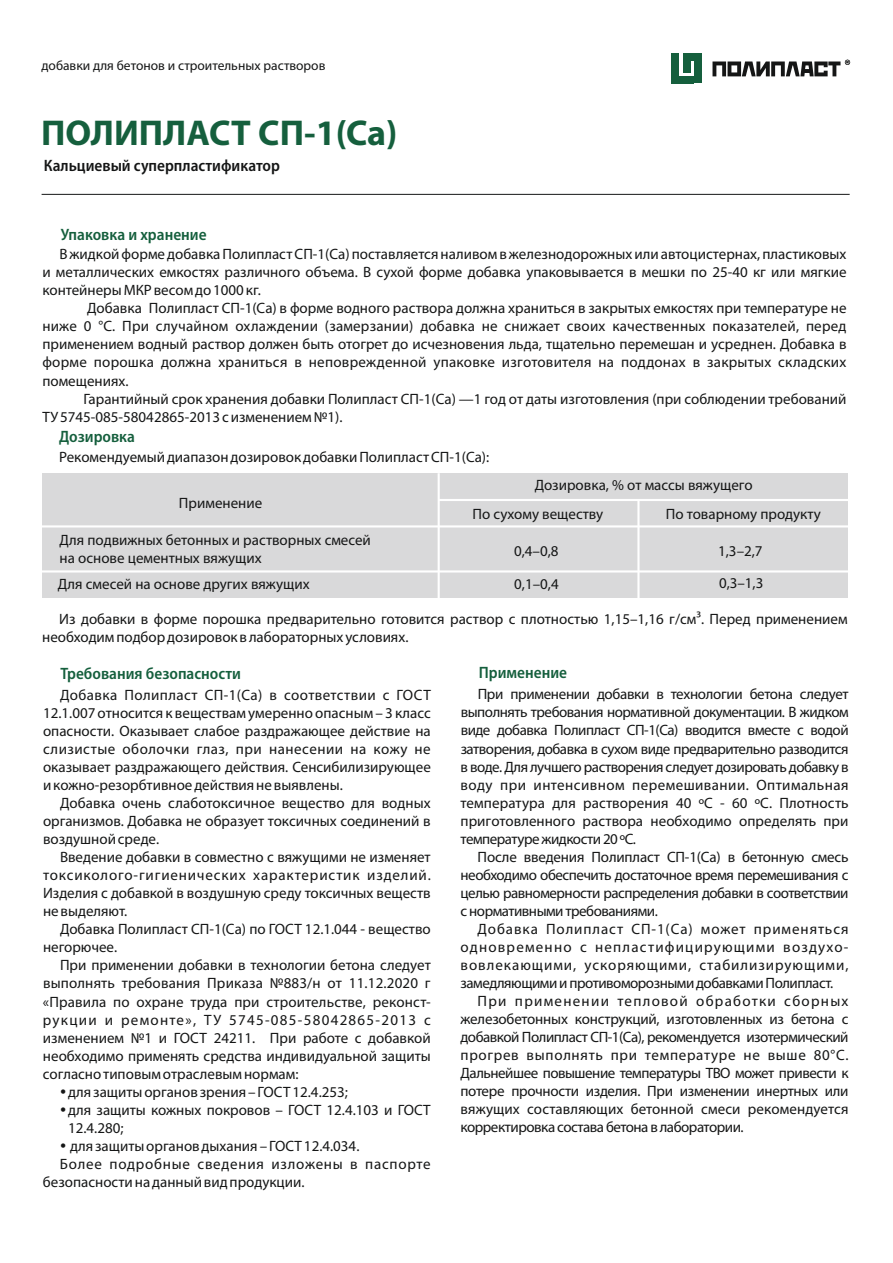
<style>
.page{position:relative;width:893px;height:1263px;background:#fff}
.page>*{position:absolute;margin:0;border:0;box-sizing:border-box;transform-origin:0 0}
.t1{font:700 36px "Myriad Pro";color:#155f3d}
.t2{font:600 semi-condensed 16.5px "Myriad Pro";color:#155f3d}
.t3{font:600 semi-condensed 16.5px "Myriad Pro";color:#151616}
.t4{font:15px/18px "Myriad Pro";color:#151616;text-align:justify}
.t5{font:15px "Myriad Pro";letter-spacing:.085em;color:#151616}
.t6{font:15px "Myriad Pro";letter-spacing:.05em;color:#151616}
.t7{font:13.5px "Myriad Pro";color:#151616}
</style>
<div class="page">
<svg style="left:41px;top:193px;width:809px;height:2px"></svg>
<div style="left:671px;top:76px;width:23px;height:7px;background:#155f3d"></div>
<div style="left:683px;top:61px;width:7px;height:11px;background:#155f3d"></div>
<div style="left:671px;top:54px;width:8px;height:22px;background:#155f3d"></div>
<div style="left:694px;top:61px;width:7px;height:22px;background:#155f3d"></div>
<div style="left:683px;top:54px;width:18px;height:7px;background:#155f3d"></div>
<svg style="left:712px;top:60px;width:138px;height:16px"></svg>
<div style="left:42px;top:473px;width:806px;height:125px;background:#d9d9da"></div>
<p class="t7" style="left:41px;top:60px;width:285px">добавки для бетонов и строительных растворов</p>
<h1 class="t1" style="left:41px;top:118px;width:358px">ПОЛИПЛАСТ СП-1(Ca)</h1>
<p class="t3" style="left:44px;top:159px;width:238px">Кальциевый суперпластификатор</p>
<p class="t2" style="left:61px;top:227px;width:147px">Упаковка и хранение</p>
<p class="t4" style="left:42px;top:246px;width:806px;text-indent:17px">В жидкой форме добавка Полипласт СП-1(Са) поставляется наливом в железнодорожных или автоцистернах, пластиковых и металлических емкостях различного объема. В сухой форме добавка упаковывается в мешки по 25-40 кг или мягкие контейнеры МКР весом до 1000 кг.</p>
<p class="t4" style="left:42px;top:301px;width:806px;text-indent:45px">Добавка Полипласт СП-1(Са) в форме водного раствора должна храниться в закрытых емкостях при температуре не ниже 0 °С. При случайном охлаждении (замерзании) добавка не снижает своих качественных показателей, перед применением водный раствор должен быть отогрет до исчезновения льда, тщательно перемешан и усреднен. Добавка в форме порошка должна храниться в неповрежденной упаковке изготовителя на поддонах в закрытых складских помещениях.</p>
<p class="t4" style="left:42px;top:391px;width:806px;text-indent:41px">Гарантийный срок хранения добавки Полипласт СП-1(Са) —1 год от даты изготовления (при соблюдении требований<br>ТУ 5745-085-58042865-2013 с изменением №1).</p>
<p class="t2" style="left:59px;top:430px;width:77px">Дозировка</p>
<p class="t4" style="left:59px;top:449px;width:432px">Рекомендуемый диапазон дозировок добавки Полипласт СП-1(Са):</p>
<p class="t4" style="left:179px;top:495px;width:85px">Применение</p>
<p class="t4" style="left:60px;top:532px;width:313px">Для подвижных бетонных и растворных смесей на основе цементных вяжущих</p>
<p class="t4" style="left:58px;top:576px;width:253px">Для смесей на основе других вяжущих</p>
<p class="t4" style="left:666px;top:472px;width:157px;line-height:28.5px;text-indent:-131px">Дозировка, % от массы вяжущего<br>По товарному продукту</p>
<p class="t4" style="left:514px;top:536px;width:46px;line-height:32.7px">0,4–0,8<br>0,1–0,4</p>
<p class="t4" style="left:718px;top:536px;width:47px;line-height:32.4px">1,3–2,7<br>0,3–1,3</p>
<p class="t4" style="left:472px;top:506px;width:132px">По сухому веществу</p>
<p class="t4" style="left:42px;top:611px;width:807px;text-indent:17px">Из добавки в форме порошка предварительно готовится раствор с плотностью 1,15–1,16 г/см³. Перед применением необходим подбор дозировок в лабораторных условиях.</p>
<p class="t2" style="left:60px;top:666px;width:182px">Требования безопасности</p>
<p class="t4" style="left:43px;top:687px;width:389px;text-indent:17px">Добавка Полипласт СП-1(Са) в соответствии с ГОСТ 12.1.007 относится к веществам умеренно опасным – 3 класс опасности. Оказывает слабое раздражающее действие на слизистые оболочки глаз, при нанесении на кожу не оказывает раздражающего действия. Сенсибилизирующее и кожно-резорбтивное действия не выявлены.</p>
<p class="t4" style="left:43px;top:795px;width:389px;text-indent:17px">Добавка очень слаботоксичное вещество для водных организмов. Добавка не образует токсичных соединений в воздушной среде.</p>
<p class="t4" style="left:43px;top:849px;width:389px;text-indent:17px">Введение добавки в совместно с вяжущими не изменяет токсиколого-гигиенических характеристик изделий.<br>Изделия с добавкой в воздушную среду токсичных веществ не выделяют.</p>
<p class="t4" style="left:43px;top:922px;width:389px;text-indent:17px">Добавка Полипласт СП-1(Са) по ГОСТ 12.1.044 - вещество негорючее.</p>
<p class="t4" style="left:60px;top:958px;width:372px">При применении добавки в технологии бетона следует</p>
<p class="t4" style="left:43px;top:976px;width:389px">выполнять требования Приказа №883/н от 11.12.2020 г</p>
<p class="t4" style="left:43px;top:994px;width:389px">«Правила по охране труда при строительстве, реконст-</p>
<p class="t5" style="left:43px;top:1013px;width:389px">рукции и ремонте», ТУ 5745-085-58042865-2013 с</p>
<p class="t4" style="left:43px;top:1030px;width:389px">изменением №1 и ГОСТ 24211. При работе с добавкой</p>
<p class="t4" style="left:43px;top:1048px;width:389px">необходимо применять средства индивидуальной защиты</p>
<p class="t4" style="left:43px;top:1066px;width:257px">согласно типовым отраслевым нормам:</p>
<p class="t4" style="left:68px;top:1084px;width:281px">для защиты органов зрения – ГОСТ 12.4.253;</p>
<p class="t4" style="left:68px;top:1102px;width:364px">для защиты кожных покровов – ГОСТ 12.4.103 и ГОСТ</p>
<p class="t4" style="left:68px;top:1120px;width:57px">12.4.280;</p>
<p class="t4" style="left:70px;top:1138px;width:291px">для защиты органов дыхания – ГОСТ 12.4.034.</p>
<p class="t6" style="left:60px;top:1157px;width:372px">Более подробные сведения изложены в паспорте</p>
<p class="t4" style="left:43px;top:1174px;width:263px">безопасности на данный вид продукции.</p>
<p class="t2" style="left:479px;top:666px;width:90px">Применение</p>
<p class="t4" style="left:461px;top:687px;width:390px;text-indent:17px">При применении добавки в технологии бетона следует выполнять требования нормативной документации. В жидком виде добавка Полипласт СП-1(Са) вводится вместе с водой затворения, добавка в сухом виде предварительно разводится в воде. Для лучшего растворения следует дозировать добавку в воду при интенсивном перемешивании. Оптимальная температура для растворения 40 ºС - 60 ºС. Плотность приготовленного раствора необходимо определять при температуре жидкости 20 ºС.</p>
<p class="t4" style="left:461px;top:849px;width:389px;text-indent:17px">После введения Полипласт СП-1(Са) в бетонную смесь необходимо обеспечить достаточное время перемешивания с целью равномерности распределения добавки в соответствии с нормативными требованиями.</p>
<p class="t4" style="left:461px;top:921px;width:389px;text-indent:17px">Добавка Полипласт СП-1(Са) может применяться одновременно с непластифицирующими воздухо&shy;вовлекающими, ускоряющими, стабилизирующими, замедляющими и противоморозными добавками Полипласт.</p>
<p class="t4" style="left:460px;top:993px;width:390px;text-indent:17px">При применении тепловой обработки сборных железобетонных конструкций, изготовленных из бетона с добавкой Полипласт СП-1(Са), рекомендуется изотермический прогрев выполнять при температуре не выше 80°С.<br>Дальнейшее повышение температуры ТВО может привести к потере прочности изделия. При изменении инертных или вяжущих составляющих бетонной смеси рекомендуется корректировка состава бетона в лаборатории.</p>
</div>
